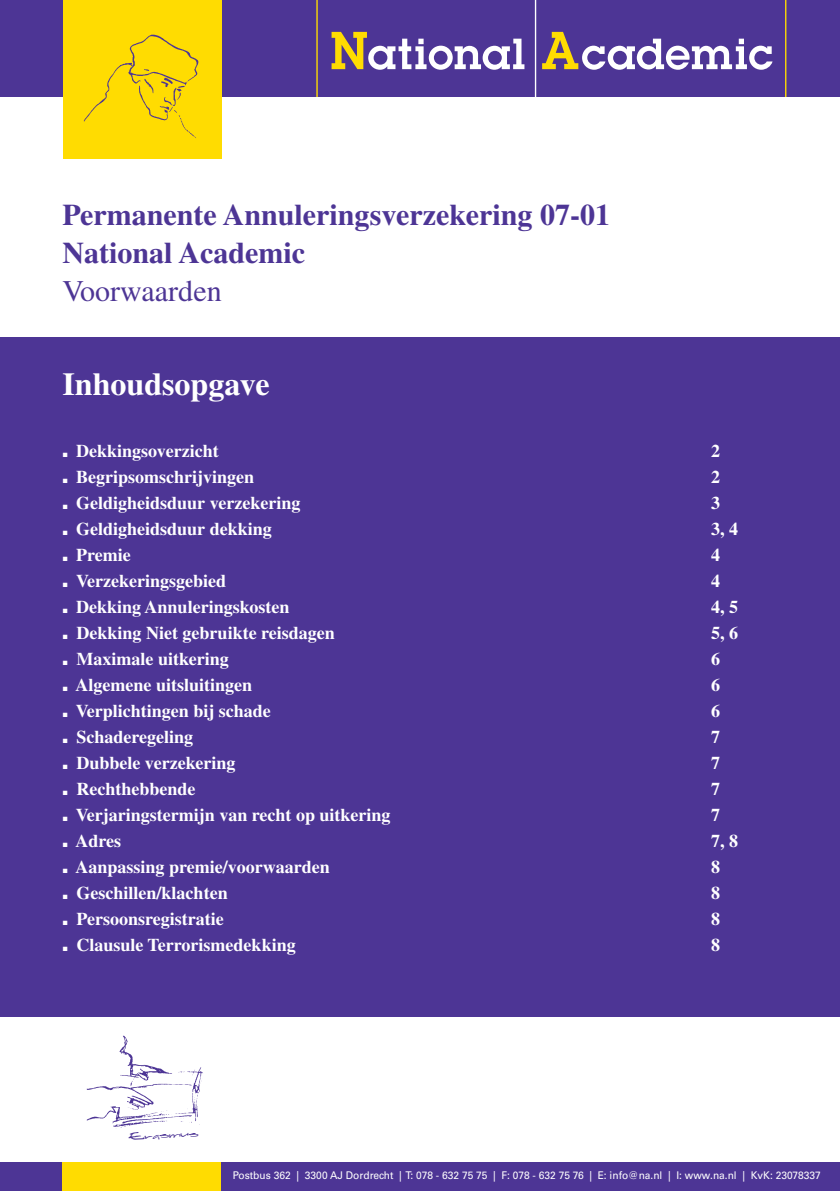
<style>
.page{position:relative;width:840px;height:1191px;background:#fff}
.page>*{position:absolute;margin:0;border:0;box-sizing:border-box;transform-origin:0 0}
.t1{font:700 32px "Times LT Std";color:#fff}
.t2{font:700 30px/38px "Times LT Std";color:#4d3595}
.t3{font:30px "Times LT Std";color:#4d3595}
.t4{font:700 18px "Times LT Std";color:#fff}
.t5{font:13.2px "Sassy Reg Plain";color:#4d3595}
.t6{font:10.6px "Univers LT Std";color:#fff;scale:.96 1}
</style>
<div class="page">
<div style="left:0;top:1162px;width:839px;height:29px;background:#4d3595"></div>
<img style="left:86px;top:1035px;width:117px;height:93px">
<div style="left:62px;top:1162px;width:159px;height:29px;background:#ffdc01"></div>
<div style="left:0;top:336px;width:839px;height:680px;background:#4d3595"></div>
<div style="left:0;top:0;width:839px;height:96px;background:#4d3595"></div>
<div style="left:63px;top:0;width:158px;height:159px;background:#ffdc01"></div>
<img style="left:83px;top:34px;width:116px;height:104px">
<svg style="left:331px;top:32px;width:193px;height:38px"></svg>
<svg style="left:542px;top:32px;width:230px;height:38px"></svg>
<hr style="left:784px;top:0;width:2px;height:96px;background:#ffdc01">
<hr style="left:316px;top:0;width:1px;height:96px;background:#ffdc01">
<hr style="left:534px;top:0;width:2px;height:96px;background:#fff">
<h2 class="t2" style="left:62px;top:198px;width:549px">Permanente Annuleringsverzekering 07-01<br>National Academic</h2>
<h2 class="t3" style="left:62px;top:280px;width:161px">Voorwaarden</h2>
<h1 class="t1" style="left:62px;top:373px;width:208px">Inhoudsopgave</h1>
<p class="t4" style="left:62px;top:444px;width:158px">▪ Dekkingsoverzicht</p>
<p class="t4" style="left:710px;top:444px;width:10px">2</p>
<p class="t4" style="left:62px;top:470px;width:193px">▪ Begripsomschrijvingen</p>
<p class="t4" style="left:710px;top:470px;width:10px">2</p>
<p class="t4" style="left:62px;top:496px;width:239px">▪ Geldigheidsduur verzekering</p>
<p class="t4" style="left:710px;top:496px;width:10px">3</p>
<p class="t4" style="left:62px;top:522px;width:211px">▪ Geldigheidsduur dekking</p>
<p class="t4" style="left:710px;top:522px;width:28px">3, 4</p>
<p class="t4" style="left:62px;top:548px;width:70px">▪ Premie</p>
<p class="t4" style="left:710px;top:548px;width:10px">4</p>
<p class="t4" style="left:62px;top:574px;width:165px">▪ Verzekeringsgebied</p>
<p class="t4" style="left:710px;top:574px;width:10px">4</p>
<p class="t4" style="left:62px;top:600px;width:228px">▪ Dekking Annuleringskosten</p>
<p class="t4" style="left:710px;top:600px;width:28px">4, 5</p>
<p class="t4" style="left:62px;top:626px;width:274px">▪ Dekking Niet gebruikte reisdagen</p>
<p class="t4" style="left:710px;top:626px;width:28px">5, 6</p>
<p class="t4" style="left:62px;top:652px;width:168px">▪ Maximale uitkering</p>
<p class="t4" style="left:710px;top:652px;width:10px">6</p>
<p class="t4" style="left:62px;top:678px;width:191px">▪ Algemene uitsluitingen</p>
<p class="t4" style="left:710px;top:678px;width:10px">6</p>
<p class="t4" style="left:62px;top:704px;width:210px">▪ Verplichtingen bij schade</p>
<p class="t4" style="left:710px;top:704px;width:10px">6</p>
<p class="t4" style="left:62px;top:730px;width:132px">▪ Schaderegeling</p>
<p class="t4" style="left:710px;top:730px;width:10px">7</p>
<p class="t4" style="left:62px;top:756px;width:174px">▪ Dubbele verzekering</p>
<p class="t4" style="left:710px;top:756px;width:10px">7</p>
<p class="t4" style="left:62px;top:782px;width:134px">▪ Rechthebbende</p>
<p class="t4" style="left:710px;top:782px;width:10px">7</p>
<p class="t4" style="left:62px;top:808px;width:329px">▪ Verjaringstermijn van recht op uitkering</p>
<p class="t4" style="left:710px;top:808px;width:10px">7</p>
<p class="t4" style="left:62px;top:834px;width:60px">▪ Adres</p>
<p class="t4" style="left:710px;top:834px;width:28px">7, 8</p>
<p class="t4" style="left:62px;top:860px;width:269px">▪ Aanpassing premie/voorwaarden</p>
<p class="t4" style="left:710px;top:860px;width:10px">8</p>
<p class="t4" style="left:62px;top:886px;width:167px">▪ Geschillen/klachten</p>
<p class="t4" style="left:710px;top:886px;width:10px">8</p>
<p class="t4" style="left:62px;top:912px;width:163px">▪ Persoonsregistratie</p>
<p class="t4" style="left:710px;top:912px;width:10px">8</p>
<p class="t4" style="left:62px;top:938px;width:235px">▪ Clausule Terrorismedekking</p>
<p class="t4" style="left:710px;top:938px;width:10px">8</p>
<p class="t5" style="left:128px;top:1127px;width:71px;rotate:-3deg">Erasmus</p>
<p class="t6" style="left:232px;top:1169px;width:614px">Postbus 362 | 3300 AJ Dordrecht | T: 078 - 632 75 75 | F: 078 - 632 75 76 | E: info@na.nl | I: www.na.nl | KvK: 23078337</p>
</div>
